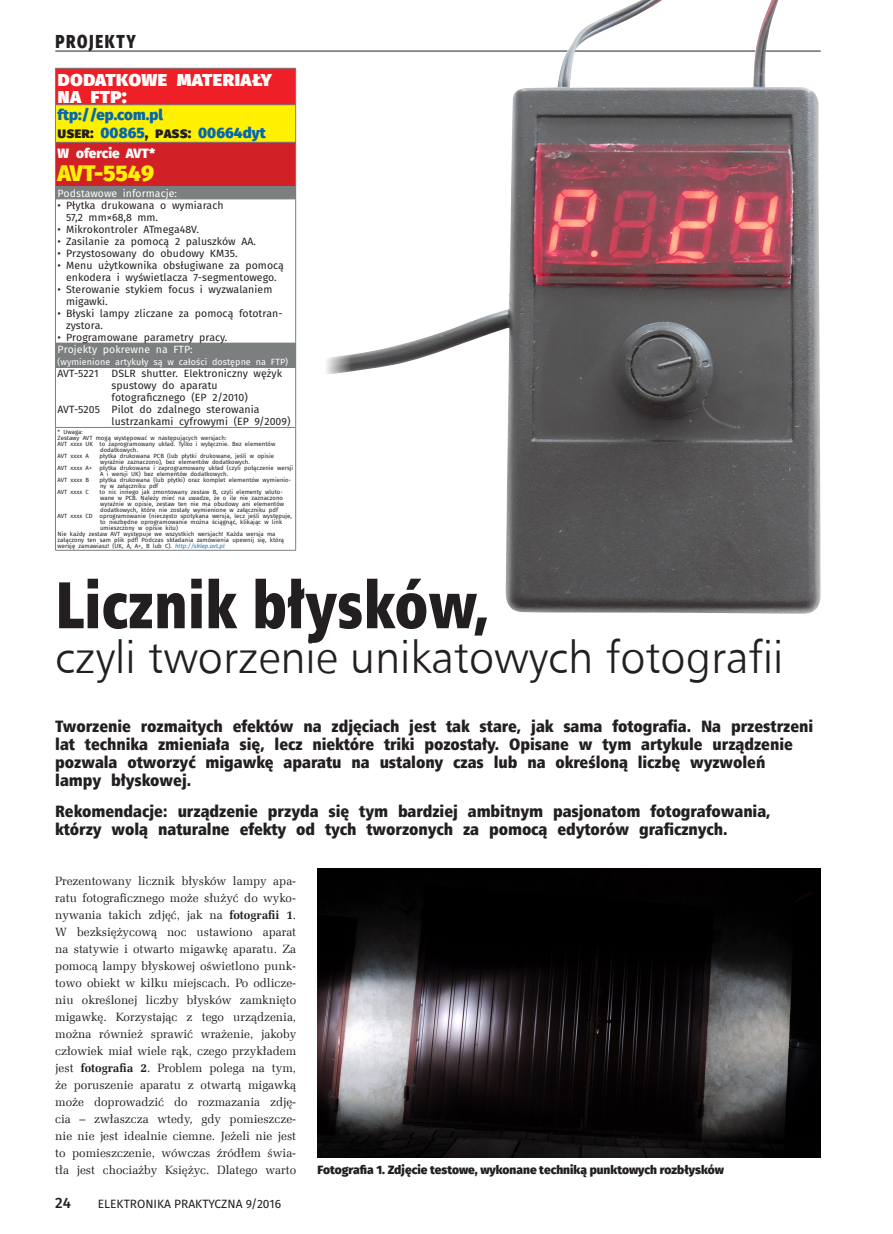
<style>
.page{position:relative;width:893px;height:1234px;background:#fff}
.page>*{position:absolute;margin:0;border:0;box-sizing:border-box;transform-origin:0 0}
._9_Tytul{font:66px "Humnst 777 X Blk Cn EU";color:#231f20;scale:.9 1}
._0_Podtytul_Lt{font:45px "Humnst 777 Lt EU";color:#231f20}
._7_Tabela{font:800 22.5px "Fira Sans";letter-spacing:-.005em;color:#fff101}
._8_Tabela_Tytul{font:800 21px/16.5px "Fira Sans";letter-spacing:.005em;color:#fff}
.t1{font:800 18.75px "Fira Sans";letter-spacing:.11em;color:#231f20;scale:.8 1}
._2_Lead_kurs{font:16.5px/18px "Humnst 777 X Blk Cn EU";letter-spacing:-.005em;color:#231f20}
._7_Tabela-2{font:800 15px "Fira Sans";letter-spacing:.005em;color:#0367b3}
.t2{font:500 15px "Fira Sans";color:#231f20}
._7_Tabela-3{font:800 13.5px "Fira Sans";letter-spacing:.005em;color:#fff}
._1_Body{font:12px/17px "Zapf Ellipt EU";color:#231f20;text-align:justify}
._4_Podpis{font:800 12px "Fira Sans";color:#231f20}
.t3{font:12px "Fira Sans";color:#231f20}
._7_Tabela-4{font:10.5px/12px "Fira Sans";letter-spacing:.005em;color:#231f20}
._7_Tabela-5{font:10.5px "Fira Sans";letter-spacing:.005em;color:#fff}
._7_Tabela-6{font:9px "Fira Sans";letter-spacing:.005em;color:#fff}
._7_Tabela-7{font:6px/6px "Fira Sans";letter-spacing:.005em;color:#231f20}
.s1{color:#231f20}
.s2{font-style:italic;color:#0367b3}
.s3{font-weight:700}
</style>
<div class="page">
<hr style="left:55px;top:51px;width:766px;height:1px;background:#231f20">
<div style="left:55px;top:68px;width:241px;height:37px;background:#ee1f26"></div>
<div style="left:55px;top:105px;width:241px;height:37px;background:#fff101"></div>
<div style="left:55px;top:142px;width:241px;height:45px;background:#d12126"></div>
<div style="left:55px;top:187px;width:241px;height:12px;background:#7c7f7f"></div>
<svg style="left:56px;top:199px;width:239px;height:351px"></svg>
<div style="left:55px;top:343px;width:241px;height:24px;background:#7c7f7f"></div>
<hr style="left:55px;top:68px;width:241px;height:1px;background:#7c7f7f">
<hr style="left:55px;top:68px;width:1px;height:37px;background:#7c7f7f">
<hr style="left:295px;top:68px;width:1px;height:37px;background:#7c7f7f">
<hr style="left:55px;top:104px;width:241px;height:1px;background:#7c7f7f">
<hr style="left:55px;top:105px;width:1px;height:37px;background:#7c7f7f">
<hr style="left:295px;top:105px;width:1px;height:37px;background:#7c7f7f">
<hr style="left:55px;top:142px;width:241px;height:1px;background:#7c7f7f">
<hr style="left:55px;top:142px;width:1px;height:44px;background:#7c7f7f">
<hr style="left:295px;top:142px;width:1px;height:44px;background:#7c7f7f">
<hr style="left:55px;top:186px;width:241px;height:1px;background:#7c7f7f">
<hr style="left:55px;top:199px;width:1px;height:144px;background:#7c7f7f">
<hr style="left:295px;top:199px;width:1px;height:144px;background:#7c7f7f">
<hr style="left:55px;top:367px;width:241px;height:1px;background:#7c7f7f">
<hr style="left:55px;top:367px;width:1px;height:60px;background:#7c7f7f">
<hr style="left:295px;top:367px;width:1px;height:60px;background:#7c7f7f">
<hr style="left:55px;top:427px;width:241px;height:1px;background:#7c7f7f">
<hr style="left:55px;top:427px;width:1px;height:123px;background:#7c7f7f">
<hr style="left:295px;top:427px;width:1px;height:123px;background:#7c7f7f">
<hr style="left:55px;top:550px;width:241px;height:1px;background:#7c7f7f">
<img style="left:317px;top:0;width:504px;height:614px">
<img style="left:317px;top:868px;width:504px;height:289px">
<p class="t1" style="left:55px;top:28px;width:102px">PROJEKTY</p>
<p class="_8_Tabela_Tytul" style="left:58px;top:70px;width:216px">dodatkowe materiały na ftp:</p>
<p class="_7_Tabela-2" style="left:58px;top:104px;width:107px">ftp://ep.com.pl</p>
<p class="_7_Tabela-2" style="left:58px;top:122px;width:210px"><span class="s1">user:</span> 00865<span class="s1">, pass:</span> 00664dyt</p>
<p class="_7_Tabela-3" style="left:58px;top:144px;width:99px">W ofercie AVT*</p>
<p class="_7_Tabela" style="left:58px;top:157px;width:98px">AVT-5549</p>
<p class="_7_Tabela-5" style="left:58px;top:186px;width:121px">Podstawowe informacje:</p>
<p class="_7_Tabela-4" style="left:66px;top:199px;width:159px;text-indent:-9px">• Płytka drukowana o wymiarach<br>57,2 mm×68,8 mm.</p>
<p class="_7_Tabela-4" style="left:58px;top:223px;width:143px">• Mikrokontroler ATmega48V.</p>
<p class="_7_Tabela-4" style="left:58px;top:235px;width:200px">• Zasilanie za pomocą 2 paluszków AA.</p>
<p class="_7_Tabela-4" style="left:58px;top:247px;width:182px">• Przystosowany do obudowy KM35.</p>
<p class="_7_Tabela-4" style="left:58px;top:259px;width:228px;text-align:center">• Menu użytkownika obsługiwane za pomocą enkodera i wyświetlacza 7-segmentowego.</p>
<p class="_7_Tabela-4" style="left:66px;top:283px;width:208px;text-indent:-9px">• Sterowanie stykiem focus i wyzwalaniem migawki.</p>
<p class="_7_Tabela-4" style="left:66px;top:307px;width:218px;text-indent:-9px">• Błyski lampy zliczane za pomocą fototran&shy;zystora.</p>
<p class="_7_Tabela-4" style="left:58px;top:331px;width:171px">• Programowane parametry pracy.</p>
<p class="_7_Tabela-5" style="left:58px;top:342px;width:137px">Projekty pokrewne na FTP:</p>
<p class="_7_Tabela-6" style="left:58px;top:355px;width:232px">(wymienione artykuły są w całości dostępne na FTP)</p>
<p class="_7_Tabela-4" style="left:58px;top:367px;width:226px">AVT-5221 DSLR shutter. Elektroniczny wężyk</p>
<p class="_7_Tabela-4" style="left:112px;top:379px;width:108px">spustowy do aparatu</p>
<p class="_7_Tabela-4" style="left:112px;top:391px;width:138px">fotograficznego (EP 2/2010)</p>
<p class="_7_Tabela-4" style="left:58px;top:403px;width:203px">AVT-5205 Pilot do zdalnego sterowania</p>
<p class="_7_Tabela-4" style="left:112px;top:415px;width:180px">lustrzankami cyfrowymi (EP 9/2009)</p>
<p class="_7_Tabela-7" style="left:58px;top:429px;width:27px">* Uwaga:</p>
<p class="_7_Tabela-7" style="left:58px;top:435px;width:170px">Zestawy AVT mogą występować w następujących wersjach:</p>
<p class="_7_Tabela-7" style="left:100px;top:441px;width:177px;text-indent:-43px">AVT xxxx UK to zaprogramowany układ. Tylko i wyłącznie. Bez elementów dodatkowych.</p>
<p class="_7_Tabela-7" style="left:58px;top:453px;width:33px">AVT xxxx A</p>
<p class="_7_Tabela-7" style="left:100px;top:453px;width:176px">płytka drukowana PCB (lub płytki drukowane, jeśli w opisie wyraźnie zaznaczono), bez elementów dodatkowych.</p>
<p class="_7_Tabela-7" style="left:58px;top:465px;width:36px">AVT xxxx A+</p>
<p class="_7_Tabela-7" style="left:100px;top:465px;width:195px">płytka drukowana i zaprogramowany układ (czyli połączenie wersji<br>A i wersji UK) bez elementów dodatkowych.</p>
<p class="_7_Tabela-7" style="left:58px;top:477px;width:33px">AVT xxxx B</p>
<p class="_7_Tabela-7" style="left:100px;top:477px;width:193px">płytka drukowana (lub płytki) oraz komplet elementów wymienio&shy;ny w załączniku pdf</p>
<p class="_7_Tabela-7" style="left:58px;top:489px;width:33px">AVT xxxx C</p>
<p class="_7_Tabela-7" style="left:100px;top:489px;width:186px">to nic innego jak zmontowany zestaw B, czyli elementy wluto&shy;wane w PCB. Należy mieć na uwadze, że o ile nie zaznaczono wyraźnie w opisie, zestaw ten nie ma obudowy ani elementów dodatkowych, które nie zostały wymienione w załączniku pdf</p>
<p class="_7_Tabela-7" style="left:100px;top:513px;width:193px;text-indent:-43px">AVT xxxx CD oprogramowanie (nieczęsto spotykana wersja, lecz jeśli występuje, to niezbędne oprogramowanie można ściągnąć, klikając w link umieszczony w opisie kitu)</p>
<p class="_7_Tabela-7" style="left:58px;top:531px;width:228px">Nie każdy zestaw AVT występuje we wszystkich wersjach! Każda wersja ma załączony ten sam plik pdf! Podczas składania zamówienia upewnij się, którą wersję zamawiasz! (UK, A, A+, B lub C). <span class="s2">http://sklep.avt.pl</span></p>
<p class="_9_Tytul" style="left:55px;top:562px;width:484px">Licznik błysków,</p>
<p class="_0_Podtytul_Lt" style="left:55px;top:629px;width:730px">czyli tworzenie unikatowych fotografii</p>
<p class="_2_Lead_kurs" style="left:55px;top:717px;width:760px">Tworzenie rozmaitych efektów na zdjęciach jest tak stare, jak sama fotografia. Na przestrzeni lat technika zmieniała się, lecz niektóre triki pozostały. Opisane w tym artykule urządzenie pozwala otworzyć migawkę aparatu na ustalony czas lub na określoną liczbę wyzwoleń lampy błyskowej.</p>
<p class="_2_Lead_kurs" style="left:55px;top:802px;width:717px">Rekomendacje: urządzenie przyda się tym bardziej ambitnym pasjonatom fotografowania, którzy wolą naturalne efekty od tych tworzonych za pomocą edytorów graficznych.</p>
<p class="_1_Body" style="left:55px;top:872px;width:242px">Prezentowany licznik błysków lampy apa&shy;ratu fotograficznego może służyć do wyko&shy;nywania takich zdjęć, jak na <span class="s3">fotografii 1</span>.<br>W bezksiężycową noc ustawiono aparat na statywie i otwarto migawkę aparatu. Za pomocą lampy błyskowej oświetlono punk&shy;towo obiekt w kilku miejscach. Po odlicze&shy;niu określonej liczby błysków zamknięto migawkę. Korzystając z tego urządzenia, można również sprawić wrażenie, jakoby człowiek miał wiele rąk, czego przykładem jest <span class="s3">fotografia 2</span>. Problem polega na tym, że poruszenie aparatu z otwartą migawką może doprowadzić do rozmazania zdję&shy;cia – zwłaszcza wtedy, gdy pomieszcze&shy;nie nie jest idealnie ciemne. Jeżeli nie jest to pomieszczenie, wówczas źródłem świa&shy;tła jest chociażby Księżyc. Dlatego warto</p>
<p class="_4_Podpis" style="left:317px;top:1161px;width:408px">Fotografia 1. Zdjęcie testowe, wykonane techniką punktowych rozbłysków</p>
<p class="t2" style="left:55px;top:1192px;width:17px">24</p>
<h3 class="t3" style="left:98px;top:1195px;width:185px">ELEKTRONIKA PRAKTYCZNA 9/2016</h3>
</div>
